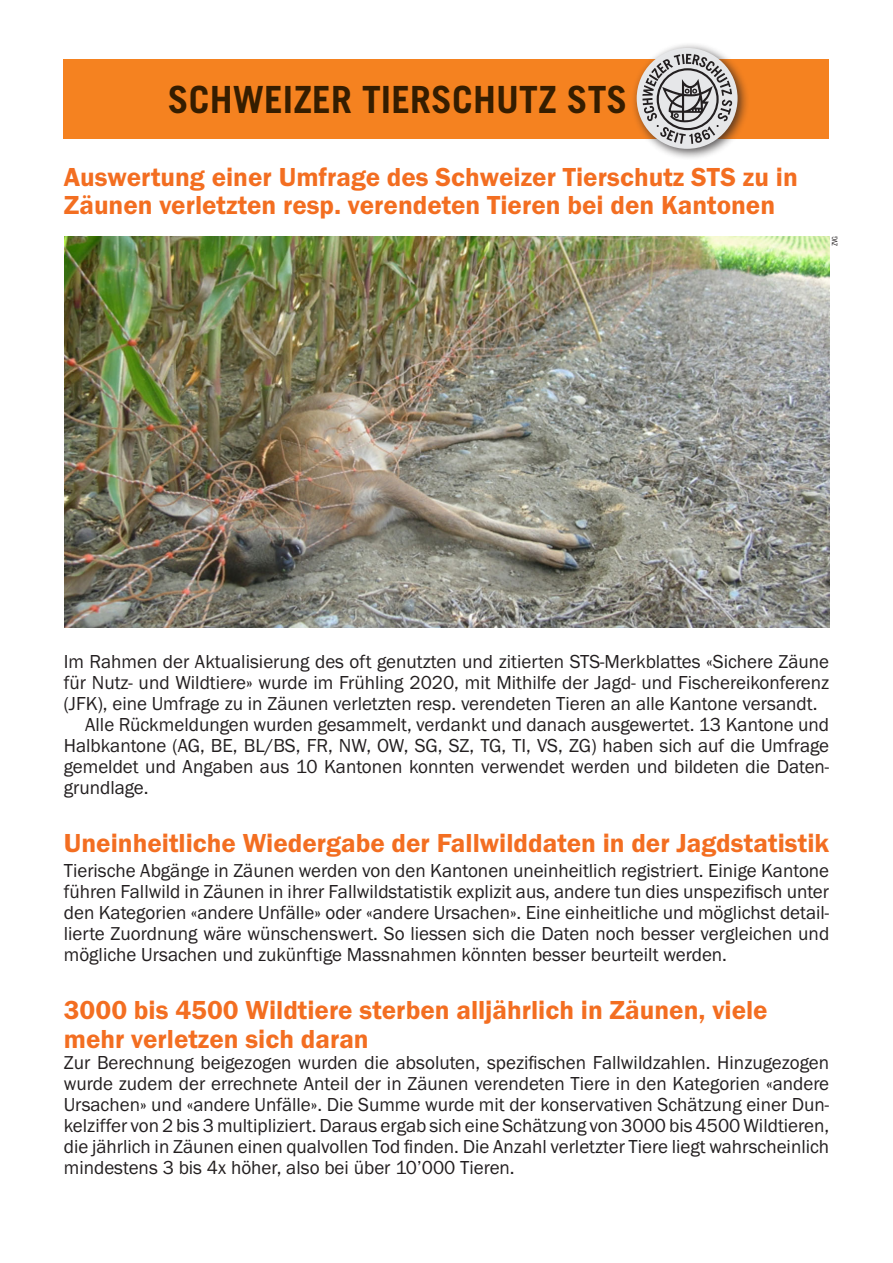
<style>
.page{position:relative;width:893px;height:1263px;background:#fff}
.page>*{position:absolute;margin:0;border:0;box-sizing:border-box;transform-origin:0 0}
.t1{font:700 37.5px "Trade Gothic";letter-spacing:.005em;color:#351d00}
.t2{font:600 27px/28.5px "Franklin Got Itc T";color:#f36e21}
.t3{font:19.5px/21px "Franklin Got Itc T";color:#231f20;text-align:justify}
.t4{font:7.5px "Trade Gothic Cond Eighteen";color:#231f20}
</style>
<div class="page">
<div style="left:64px;top:59px;width:765px;height:80px;background:#f58220"></div>
<div style="left:631px;top:42px;width:118px;height:119px;background:#231f20;opacity:.75"></div>
<div style="left:637px;top:48px;width:101px;height:101px;background:#e6e7e9;border-radius:50%"></div>
<svg style="left:642px;top:54px;width:90px;height:90px"></svg>
<img style="left:64px;top:236px;width:765px;height:391px">
<h1 class="t1" style="left:168px;top:77px;width:461px">SCHWEIZER TIERSCHUTZ STS</h1>
<h2 class="t2" style="left:64px;top:162px;width:735px">Auswertung einer Umfrage des Schweizer Tierschutz STS zu in<br>Zäunen verletzten resp. verendeten Tieren bei den Kantonen</h2>
<p class="t4" style="left:830px;top:246px;width:12px;rotate:-90deg">ZVG</p>
<p class="t3" style="left:64px;top:651px;width:767px">Im Rahmen der Aktualisierung des oft genutzten und zitierten STS-Merkblattes «Sichere Zäune</p>
<p class="t3" style="left:64px;top:672px;width:767px">für Nutz- und Wildtiere» wurde im Frühling 2020, mit Mithilfe der Jagd- und Fischereikonferenz</p>
<p class="t3" style="left:64px;top:693px;width:755px">(JFK), eine Umfrage zu in Zäunen verletzten resp. verendeten Tieren an alle Kantone versandt.</p>
<p class="t3" style="left:85px;top:714px;width:746px">Alle Rückmeldungen wurden gesammelt, verdankt und danach ausgewertet. 13 Kantone und</p>
<p class="t3" style="left:64px;top:735px;width:767px">Halbkantone (AG, BE, BL/BS, FR, NW, OW, SG, SZ, TG, TI, VS, ZG) haben sich auf die Umfrage</p>
<p class="t3" style="left:64px;top:756px;width:767px">gemeldet und Angaben aus 10 Kantonen konnten verwendet werden und bildeten die Daten-</p>
<p class="t3" style="left:64px;top:777px;width:86px">grundlage.</p>
<h2 class="t2" style="left:64px;top:829px;width:767px">Uneinheitliche Wiedergabe der Fallwilddaten in der Jagdstatistik</h2>
<p class="t3" style="left:64px;top:860px;width:767px">Tierische Abgänge in Zäunen werden von den Kantonen uneinheitlich registriert. Einige Kantone führen Fallwild in Zäunen in ihrer Fallwildstatistik explizit aus, andere tun dies unspezifisch unter den Kategorien «andere Unfälle» oder «andere Ursachen». Eine einheitliche und möglichst detail&shy;lierte Zuordnung wäre wünschenswert. So liessen sich die Daten noch besser vergleichen und mögliche Ursachen und zukünftige Massnahmen könnten besser beurteilt werden.</p>
<h2 class="t2" style="left:64px;top:996px;width:705px">3000 bis 4500 Wildtiere sterben alljährlich in Zäunen, viele mehr verletzen sich daran</h2>
<p class="t3" style="left:64px;top:1051px;width:767px">Zur Berechnung beigezogen wurden die absoluten, spezifischen Fallwildzahlen. Hinzugezogen wurde zudem der errechnete Anteil der in Zäunen verendeten Tiere in den Kategorien «andere Ursachen» und «andere Unfälle». Die Summe wurde mit der konservativen Schätzung einer Dun&shy;kelziffer von 2 bis 3 multipliziert. Daraus ergab sich eine Schätzung von 3000 bis 4500 Wildtieren, die jährlich in Zäunen einen qualvollen Tod finden. Die Anzahl verletzter Tiere liegt wahrscheinlich mindestens 3 bis 4x höher, also bei über 10’000 Tieren.</p>
</div>
